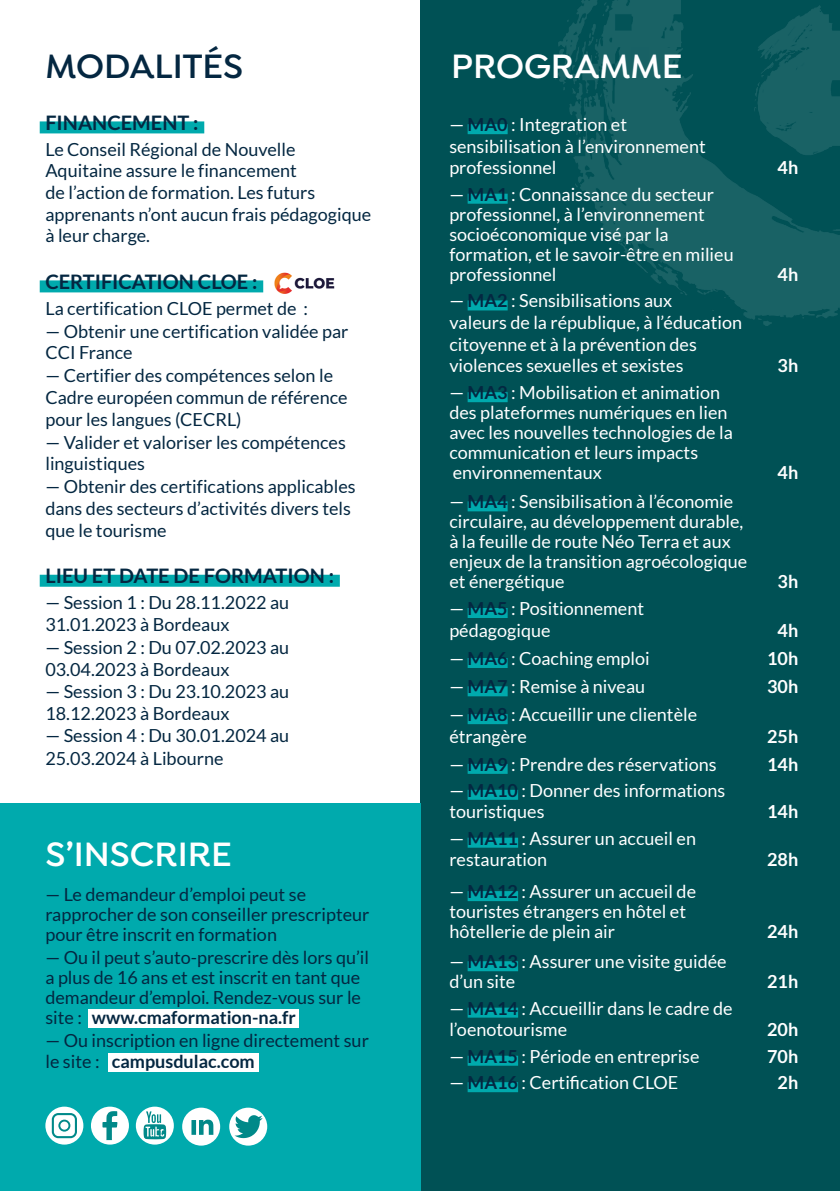
<style>
.page{position:relative;width:840px;height:1191px;background:#fff}
.page>*{position:absolute;margin:0;border:0;box-sizing:border-box;transform-origin:0 0}
.t1{font:600 36px "Isidora";color:#fff}
.t2{font:600 36px "Isidora";color:#042741}
.t3{font:700 20px "Lato";color:#042741}
.t4{font:18px/20px "Lato";color:#fff}
.t5{font:18px/21.6px "Lato";color:#042741}
.t6{font:700 18px "Lato";color:#fff}
.t7{font:700 18px "Lato";color:#042741}
.s1{color:#fff}
.s2{font-weight:700;color:#042741}
</style>
<div class="page">
<div style="left:420px;top:0;width:419px;height:1191px;background:#005155"></div>
<img style="left:554px;top:0;width:285px;height:325px">
<div style="left:40px;top:121px;width:164px;height:12px;background:#00aaad"></div>
<div style="left:40px;top:280px;width:223px;height:12px;background:#00aaad"></div>
<div style="left:40px;top:575px;width:299px;height:12px;background:#00aaad"></div>
<div style="left:467px;top:124px;width:40px;height:10px;background:#00aaad"></div>
<div style="left:467px;top:194px;width:40px;height:10px;background:#00aaad"></div>
<div style="left:467px;top:300px;width:40px;height:10px;background:#00aaad"></div>
<div style="left:467px;top:392px;width:40px;height:10px;background:#00aaad"></div>
<div style="left:467px;top:501px;width:40px;height:10px;background:#00aaad"></div>
<div style="left:467px;top:608px;width:40px;height:10px;background:#00aaad"></div>
<div style="left:467px;top:658px;width:40px;height:10px;background:#00aaad"></div>
<div style="left:467px;top:686px;width:40px;height:10px;background:#00aaad"></div>
<div style="left:467px;top:714px;width:40px;height:10px;background:#00aaad"></div>
<div style="left:467px;top:764px;width:40px;height:10px;background:#00aaad"></div>
<div style="left:467px;top:790px;width:51px;height:10px;background:#00aaad"></div>
<div style="left:467px;top:837px;width:51px;height:10px;background:#00aaad"></div>
<div style="left:467px;top:891px;width:51px;height:10px;background:#00aaad"></div>
<div style="left:467px;top:961px;width:51px;height:10px;background:#00aaad"></div>
<div style="left:467px;top:1007px;width:51px;height:10px;background:#00aaad"></div>
<div style="left:467px;top:1055px;width:51px;height:10px;background:#00aaad"></div>
<div style="left:467px;top:1082px;width:51px;height:10px;background:#00aaad"></div>
<div style="left:0;top:803px;width:420px;height:388px;background:#00aaad"></div>
<div style="left:88px;top:1009px;width:211px;height:18px;background:#fff"></div>
<div style="left:108px;top:1053px;width:151px;height:18px;background:#fff"></div>
<img style="left:274px;top:272px;width:61px;height:22px">
<div style="left:229px;top:1107px;width:38px;height:38px;background:#fff;border-radius:50%"></div>
<svg style="left:234px;top:1115px;width:28px;height:23px"></svg>
<div style="left:136px;top:1106px;width:38px;height:38px;background:#fff;border-radius:50%"></div>
<div style="left:45px;top:1106px;width:38px;height:38px;background:#fff;border-radius:50%"></div>
<svg style="left:52px;top:1113px;width:25px;height:25px"></svg>
<div style="left:91px;top:1106px;width:38px;height:38px;background:#fff;border-radius:50%"></div>
<svg style="left:102px;top:1111px;width:15px;height:29px"></svg>
<div style="left:182px;top:1107px;width:38px;height:38px;background:#fff;border-radius:50%"></div>
<svg style="left:191px;top:1119px;width:22px;height:15px"></svg>
<svg style="left:143px;top:1111px;width:23px;height:28px"></svg>
<h1 class="t2" style="left:45px;top:45px;width:199px">MODALITÉS</h1>
<h1 class="t1" style="left:451px;top:45px;width:233px">PROGRAMME</h1>
<p class="t3" style="left:45px;top:111px;width:154px">FINANCEMENT :</p>
<p class="t5" style="left:45px;top:138px;width:327px">Le Conseil Régional de Nouvelle<br>Aquitaine assure le financement<br>de l’action de formation. Les futurs apprenants n’ont aucun frais pédagogique à leur charge.</p>
<p class="t3" style="left:45px;top:270px;width:213px">CERTIFICATION CLOE :</p>
<p class="t5" style="left:45px;top:297px;width:264px">La certification CLOE permet de :</p>
<p class="t5" style="left:45px;top:320px;width:304px">— Obtenir une certification validée par<br>CCI France</p>
<p class="t5" style="left:45px;top:365px;width:303px">— Certifier des compétences selon le<br>Cadre européen commun de référence pour les langues (CECRL)</p>
<p class="t5" style="left:45px;top:431px;width:302px">— Valider et valoriser les compétences linguistiques</p>
<p class="t5" style="left:45px;top:476px;width:311px">— Obtenir des certifications applicables dans des secteurs d’activités divers tels que le tourisme</p>
<p class="t3" style="left:45px;top:564px;width:290px">LIEU ET DATE DE FORMATION :</p>
<p class="t5" style="left:45px;top:591px;width:245px;line-height:22.2px">— Session 1 : Du 28.11.2022 au<br>31.01.2023 à Bordeaux</p>
<p class="t5" style="left:45px;top:636px;width:245px;line-height:22.2px">— Session 2 : Du 07.02.2023 au<br>03.04.2023 à Bordeaux</p>
<p class="t5" style="left:45px;top:680px;width:245px;line-height:22.2px">— Session 3 : Du 23.10.2023 au<br>18.12.2023 à Bordeaux</p>
<p class="t5" style="left:45px;top:724px;width:245px;line-height:22.2px">— Session 4 : Du 30.01.2024 au<br>25.03.2024 à Libourne</p>
<h1 class="t1" style="left:45px;top:833px;width:188px">S’INSCRIRE</h1>
<p class="t5" style="left:45px;top:884px;width:325px;line-height:20px">— Le demandeur d’emploi peut se rapprocher de son conseiller prescripteur pour être inscrit en formation</p>
<p class="t5" style="left:45px;top:947px;width:325px;line-height:20px">— Ou il peut s’auto-prescrire dès lors qu’il a plus de 16 ans et est inscrit en tant que demandeur d’emploi. Rendez-vous sur le site :</p>
<p class="t5" style="left:45px;top:1029px;width:325px">— Ou inscription en ligne directement sur le site :</p>
<p class="t7" style="left:92px;top:1007px;width:208px">www.cmaformation-na.fr<span class="s1">.</span></p>
<p class="t7" style="left:112px;top:1051px;width:148px">campusdulac.com<span class="s1">.</span></p>
<p class="t4" style="left:449px;top:114px;width:258px;line-height:21.6px">— <span class="s2">MA0</span> : Integration et sensibilisation à l’environnement professionnel</p>
<p class="t4" style="left:449px;top:184px;width:286px">— <span class="s2">MA1</span> : Connaissance du secteur professionnel, à l’environnement socioéconomique visé par la formation, et le savoir-être en milieu professionnel</p>
<p class="t4" style="left:449px;top:290px;width:294px;line-height:21.6px">— <span class="s2">MA2</span> : Sensibilisations aux<br>valeurs de la république, à l’éducation citoyenne et à la prévention des violences sexuelles et sexistes</p>
<p class="t4" style="left:449px;top:382px;width:285px">— <span class="s2">MA3</span> : Mobilisation et animation des plateformes numériques en lien avec les nouvelles technologies de la communication et leurs impacts environnementaux</p>
<p class="t4" style="left:449px;top:492px;width:299px">— <span class="s2">MA4</span> : Sensibilisation à l’économie circulaire, au développement durable, à la feuille de route Néo Terra et aux enjeux de la transition agroécologique et énergétique</p>
<p class="t4" style="left:449px;top:597px;width:196px;line-height:21.6px">— <span class="s2">MA5</span> : Positionnement pédagogique</p>
<p class="t6" style="left:777px;top:157px;width:22px">4h</p>
<p class="t6" style="left:777px;top:264px;width:22px">4h</p>
<p class="t6" style="left:777px;top:355px;width:22px">3h</p>
<p class="t6" style="left:777px;top:462px;width:22px">4h</p>
<p class="t6" style="left:777px;top:571px;width:22px">3h</p>
<p class="t6" style="left:777px;top:620px;width:22px">4h</p>
<p class="t4" style="left:449px;top:648px;width:202px">— <span class="s2">MA6</span> : Coaching emploi</p>
<p class="t6" style="left:766px;top:648px;width:33px">10h</p>
<p class="t4" style="left:449px;top:676px;width:197px">— <span class="s2">MA7</span> : Remise à niveau</p>
<p class="t6" style="left:766px;top:676px;width:33px">30h</p>
<p class="t4" style="left:449px;top:703px;width:249px;line-height:21.6px">— <span class="s2">MA8</span> : Accueillir une clientèle étrangère</p>
<p class="t6" style="left:766px;top:726px;width:33px">25h</p>
<p class="t4" style="left:449px;top:754px;width:269px">— <span class="s2">MA9</span> : Prendre des réservations</p>
<p class="t6" style="left:766px;top:754px;width:33px">14h</p>
<p class="t4" style="left:449px;top:779px;width:277px;line-height:21.6px">— <span class="s2">MA10</span> : Donner des informations touristiques</p>
<p class="t6" style="left:766px;top:801px;width:33px">14h</p>
<p class="t4" style="left:449px;top:827px;width:248px;line-height:21.6px">— <span class="s2">MA11</span> : Assurer un accueil en restauration</p>
<p class="t4" style="left:449px;top:881px;width:248px">— <span class="s2">MA12</span> : Assurer un accueil de touristes étrangers en hôtel et hôtellerie de plein air</p>
<p class="t4" style="left:449px;top:951px;width:278px">— <span class="s2">MA13</span> : Assurer une visite guidée d’un site</p>
<p class="t4" style="left:449px;top:997px;width:285px;line-height:21.6px">— <span class="s2">MA14</span> : Accueillir dans le cadre de l’oenotourisme</p>
<p class="t6" style="left:766px;top:849px;width:33px">28h</p>
<p class="t6" style="left:766px;top:921px;width:33px">24h</p>
<p class="t6" style="left:766px;top:971px;width:33px">21h</p>
<p class="t6" style="left:766px;top:1019px;width:33px">20h</p>
<p class="t4" style="left:449px;top:1046px;width:251px">— <span class="s2">MA15</span> : Période en entreprise</p>
<p class="t6" style="left:766px;top:1045px;width:33px">70h</p>
<p class="t4" style="left:449px;top:1072px;width:230px">— <span class="s2">MA16</span> : Certification CLOE</p>
<p class="t6" style="left:777px;top:1072px;width:22px">2h</p>
</div>
